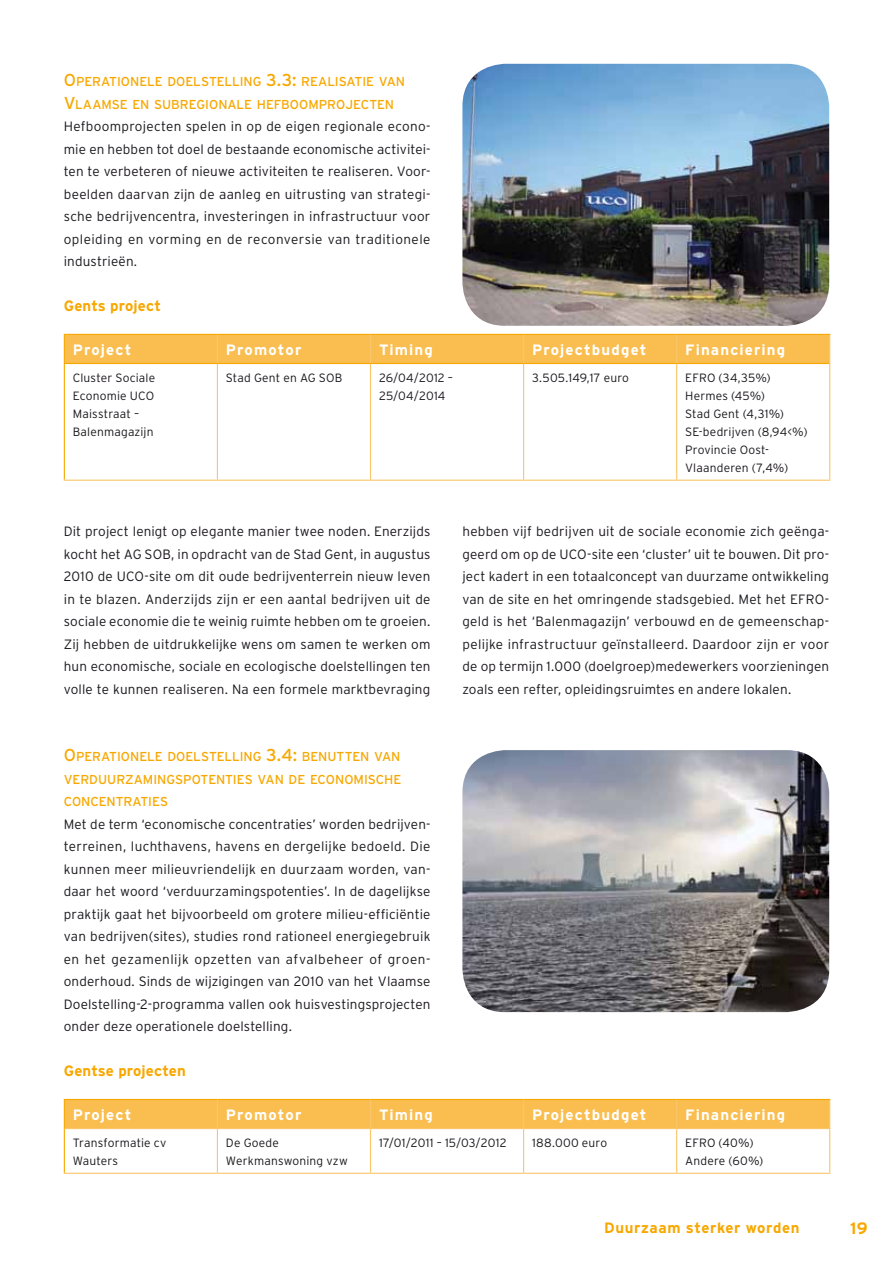
<style>
.page{position:relative;width:893px;height:1263px;background:#fff}
.page>*{position:absolute;margin:0;border:0;box-sizing:border-box;transform-origin:0 0}
.t1{font:700 16.5px "Interstate";color:#f7a800}
.t2{font:700 15px "Interstate";letter-spacing:.075em;color:#fff}
.t3{font:700 15px "Interstate";letter-spacing:.015em;color:#f7a800}
.t4{font:700 15px "Interstate";letter-spacing:.035em;color:#f7a800}
.t5{font:300 13.5px/22.5px "Interstate";letter-spacing:.01em;color:#1a171c;text-align:justify}
.t6{font:12.9px/22.5px "Interstate";letter-spacing:-.005em;color:#f7a800}
.t7{font:300 12px/18px "Interstate";letter-spacing:.015em;color:#1a171c}
.s1{font-size:17.25px}
</style>
<div class="page">
<hr style="left:0;top:0;width:1px;height:1263px;background:#f7a800">
<hr style="left:217px;top:364px;width:1px;height:116px;background:#fbc66a">
<hr style="left:370px;top:364px;width:1px;height:116px;background:#fbc66a">
<hr style="left:523px;top:364px;width:1px;height:116px;background:#fbc66a">
<hr style="left:676px;top:364px;width:1px;height:116px;background:#fbc66a">
<hr style="left:64px;top:364px;width:1px;height:116px;background:#f7a800">
<hr style="left:829px;top:363px;width:1px;height:117px;background:#fbc66a">
<hr style="left:64px;top:480px;width:153px;height:1px;background:#fbc66a">
<hr style="left:217px;top:480px;width:153px;height:1px;background:#fbc66a">
<hr style="left:370px;top:480px;width:154px;height:1px;background:#fbc66a">
<hr style="left:524px;top:480px;width:153px;height:1px;background:#fbc66a">
<hr style="left:677px;top:480px;width:153px;height:1px;background:#fbc66a">
<hr style="left:64px;top:363px;width:153px;height:1px;background:#f7a800">
<hr style="left:217px;top:363px;width:153px;height:1px;background:#f7a800">
<hr style="left:370px;top:363px;width:154px;height:1px;background:#f7a800">
<hr style="left:524px;top:363px;width:153px;height:1px;background:#f7a800">
<hr style="left:677px;top:363px;width:152px;height:1px;background:#f7a800">
<div style="left:64px;top:334px;width:766px;height:29px;background:#fabe50"></div>
<hr style="left:217px;top:1129px;width:1px;height:44px;background:#fbc66a">
<hr style="left:370px;top:1129px;width:1px;height:44px;background:#fbc66a">
<hr style="left:523px;top:1129px;width:1px;height:44px;background:#fbc66a">
<hr style="left:676px;top:1129px;width:1px;height:44px;background:#fbc66a">
<div style="left:64px;top:1099px;width:766px;height:29px;background:#fabe50"></div>
<hr style="left:65px;top:1128px;width:152px;height:1px;background:#fbc66a">
<hr style="left:217px;top:1128px;width:153px;height:1px;background:#fbc66a">
<hr style="left:370px;top:1128px;width:154px;height:1px;background:#fbc66a">
<hr style="left:524px;top:1128px;width:153px;height:1px;background:#fbc66a">
<hr style="left:677px;top:1128px;width:153px;height:1px;background:#fbc66a">
<hr style="left:829px;top:1129px;width:1px;height:44px;background:#fbc66a">
<hr style="left:64px;top:1173px;width:153px;height:1px;background:#fbc66a">
<hr style="left:217px;top:1173px;width:153px;height:1px;background:#fbc66a">
<hr style="left:370px;top:1173px;width:154px;height:1px;background:#fbc66a">
<hr style="left:524px;top:1173px;width:153px;height:1px;background:#fbc66a">
<hr style="left:677px;top:1173px;width:153px;height:1px;background:#fbc66a">
<hr style="left:64px;top:1128px;width:1px;height:45px;background:#f7a800">
<img style="left:462px;top:64px;width:367px;height:262px">
<img style="left:462px;top:750px;width:367px;height:262px">
<p class="t6" style="left:64px;top:70px;width:343px"><span class="s1">O</span>PERATIONELE DOELSTELLING <span class="s1">3.3:</span> REALISATIE VAN<br><span class="s1">V</span>LAAMSE EN SUBREGIONALE HEFBOOMPROJECTEN</p>
<p class="t5" style="left:64px;top:115px;width:368px">Hefboomprojecten spelen in op de eigen regionale econo&shy;mie en hebben tot doel de bestaande economische activitei&shy;ten te verbeteren of nieuwe activiteiten te realiseren. Voor&shy;beelden daarvan zijn de aanleg en uitrusting van strategi&shy;sche bedrijvencentra, investeringen in infrastructuur voor opleiding en vorming en de reconversie van traditionele industrieën.</p>
<p class="t3" style="left:64px;top:298px;width:99px">Gents project</p>
<p class="t2" style="left:73px;top:341px;width:60px">Project</p>
<p class="t2" style="left:226px;top:341px;width:77px">Promotor</p>
<p class="t2" style="left:379px;top:341px;width:55px">Timing</p>
<p class="t2" style="left:532px;top:341px;width:116px">Projectbudget</p>
<p class="t2" style="left:685px;top:341px;width:102px">Financiering</p>
<p class="t7" style="left:73px;top:368px;width:84px">Cluster Sociale<br>Economie UCO<br>Maisstraat –<br>Balenmagazijn</p>
<p class="t7" style="left:226px;top:368px;width:118px">Stad Gent en AG SOB</p>
<p class="t7" style="left:379px;top:368px;width:75px">26/04/2012 –<br>25/04/2014</p>
<p class="t7" style="left:532px;top:368px;width:98px">3.505.149,17 euro</p>
<p class="t7" style="left:685px;top:368px;width:124px">EFRO (34,35%)<br>Hermes (45%)<br>Stad Gent (4,31%)<br>SE-bedrijven (8,94&lt;%)<br>Provincie Oost-<br>Vlaanderen (7,4%)</p>
<p class="t5" style="left:64px;top:520px;width:368px">Dit project lenigt op elegante manier twee noden. Enerzijds kocht het AG SOB, in opdracht van de Stad Gent, in augustus 2010 de UCO-site om dit oude bedrijventerrein nieuw leven in te blazen. Anderzijds zijn er een aantal bedrijven uit de sociale economie die te weinig ruimte hebben om te groeien.<br>Zij hebben de uitdrukkelijke wens om samen te werken om hun economische, sociale en ecologische doelstellingen ten volle te kunnen realiseren. Na een formele marktbevraging</p>
<p class="t5" style="left:462px;top:520px;width:368px">hebben vijf bedrijven uit de sociale economie zich geënga&shy;geerd om op de UCO-site een ‘cluster’ uit te bouwen. Dit pro&shy;ject kadert in een totaalconcept van duurzame ontwikkeling van de site en het omringende stadsgebied. Met het EFRO&shy;geld is het ‘Balenmagazijn’ verbouwd en de gemeenschap&shy;pelijke infrastructuur geïnstalleerd. Daardoor zijn er voor de op termijn 1.000 (doelgroep)medewerkers voorzieningen zoals een refter, opleidingsruimtes en andere lokalen.</p>
<p class="t6" style="left:64px;top:745px;width:339px;text-align:justify"><span class="s1">O</span>PERATIONELE DOELSTELLING <span class="s1">3.4:</span> BENUTTEN VAN VERDUURZAMINGSPOTENTIES VAN DE ECONOMISCHE CONCENTRATIES</p>
<p class="t5" style="left:64px;top:813px;width:368px">Met de term ‘economische concentraties’ worden bedrijven&shy;terreinen, luchthavens, havens en dergelijke bedoeld. Die kunnen meer milieuvriendelijk en duurzaam worden, van&shy;daar het woord ‘verduurzamingspotenties’. In de dagelijkse praktijk gaat het bijvoorbeeld om grotere milieu-efficiëntie van bedrijven(sites), studies rond rationeel energiegebruik en het gezamenlijk opzetten van afvalbeheer of groen&shy;onderhoud. Sinds de wijzigingen van 2010 van het Vlaamse Doelstelling-2-programma vallen ook huisvestingsprojecten onder deze operationele doelstelling.</p>
<p class="t3" style="left:64px;top:1063px;width:124px">Gentse projecten</p>
<p class="t2" style="left:73px;top:1106px;width:60px">Project</p>
<p class="t2" style="left:226px;top:1106px;width:77px">Promotor</p>
<p class="t2" style="left:379px;top:1106px;width:55px">Timing</p>
<p class="t2" style="left:532px;top:1106px;width:116px">Projectbudget</p>
<p class="t2" style="left:685px;top:1106px;width:102px">Financiering</p>
<p class="t7" style="left:73px;top:1133px;width:95px">Transformatie cv<br>Wauters</p>
<p class="t7" style="left:226px;top:1133px;width:123px">De Goede<br>Werkmanswoning vzw</p>
<p class="t7" style="left:379px;top:1133px;width:129px">17/01/2011 – 15/03/2012</p>
<p class="t7" style="left:532px;top:1133px;width:77px">188.000 euro</p>
<p class="t7" style="left:685px;top:1133px;width:80px">EFRO (40%)<br>Andere (60%)</p>
<p class="t4" style="left:604px;top:1219px;width:197px">Duurzaam sterker worden</p>
<p class="t1" style="left:850px;top:1219px;width:19px">19</p>
</div>
